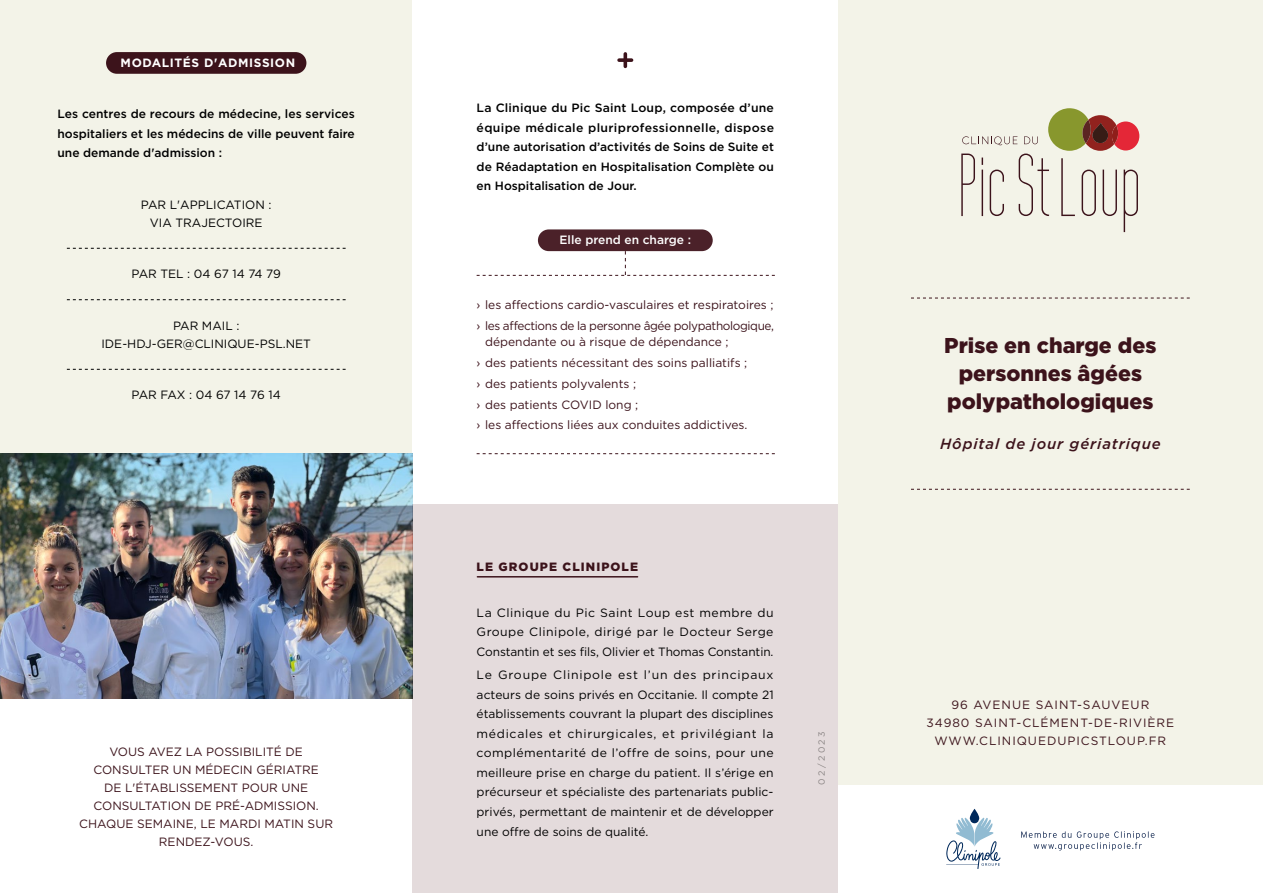
<style>
.page{position:relative;width:1263px;height:893px;background:#fff}
.page>*{position:absolute;margin:0;border:0;box-sizing:border-box;transform-origin:0 0}
.t1{font:900 21.45px/28px "Gotham";color:#3c131b;text-align:center}
.t2{font:italic 500 14.85px "Gotham";letter-spacing:.06em;color:#3c131b}
.t3{font:12px/19.5px "Gotham";color:#000;text-align:center}
.t4{font:12px/18px "Gotham";color:#3c131b;text-align:center}
.t5{font:500 12px/19.5px "Gotham";color:#000;text-align:justify}
.t6{font:12px/20.7px "Gotham";letter-spacing:-.025em;color:#3c131b}
.t7{font:12px/18px "Gotham";letter-spacing:.08em;color:#3c131b;text-align:center}
.t8{font:700 12px "Gotham";letter-spacing:.05em;color:#fff}
.t9{font:500 12px "Gotham";color:#fff}
.t10{font:900 12px "Gotham";letter-spacing:.09em;color:#3c131b}
.t11{font:9px "Gotham";letter-spacing:.27em;color:#9d9d9c}
</style>
<div class="page">
<div style="left:0;top:0;width:412px;height:453px;background:#f3f3e8"></div>
<img style="left:0;top:453px;width:412px;height:245px">
<svg style="left:67px;top:248px;width:279px;height:1px"></svg>
<svg style="left:67px;top:299px;width:279px;height:1px"></svg>
<svg style="left:67px;top:369px;width:279px;height:1px"></svg>
<div style="left:838px;top:0;width:425px;height:785px;background:#f3f3e8"></div>
<svg style="left:911px;top:489px;width:279px;height:1px"></svg>
<svg style="left:911px;top:298px;width:279px;height:1px"></svg>
<svg style="left:961px;top:108px;width:178px;height:124px"></svg>
<div style="left:106px;top:52px;width:200px;height:22px;background:#3c131b;border-radius:11px"></div>
<svg style="left:1021px;top:831px;width:133px;height:20px"></svg>
<svg style="left:970px;top:809px;width:9px;height:14px"></svg>
<svg style="left:946px;top:818px;width:55px;height:51px"></svg>
<svg style="left:623px;top:54px;width:4px;height:12px"></svg>
<svg style="left:619px;top:58px;width:13px;height:4px"></svg>
<div style="left:412px;top:504px;width:426px;height:389px;background:#e4dbdc"></div>
<hr style="left:477px;top:576px;width:161px;height:1px;background:#3c131b">
<div style="left:538px;top:229px;width:175px;height:22px;background:#4b2129;border-radius:11px"></div>
<svg style="left:477px;top:453px;width:298px;height:1px"></svg>
<svg style="left:477px;top:251px;width:298px;height:25px"></svg>
<p class="t8" style="left:121px;top:55px;width:176px">MODALITÉS D'ADMISSION</p>
<p class="t5" style="left:57px;top:104px;width:299px">Les centres de recours de médecine, les services hospitaliers et les médecins de ville peuvent faire une demande d'admission :</p>
<p class="t3" style="left:141px;top:195px;width:132px;line-height:18px">PAR L'APPLICATION :<br>VIA TRAJECTOIRE</p>
<p class="t3" style="left:132px;top:264px;width:151px">PAR TEL : 04 67 14 74 79</p>
<p class="t3" style="left:101px;top:316px;width:211px;line-height:18px">PAR MAIL :<br>IDE-HDJ-GER@CLINIQUE-PSL.NET</p>
<p class="t3" style="left:132px;top:385px;width:151px">PAR FAX : 04 67 14 76 14</p>
<p class="t4" style="left:79px;top:742px;width:255px">VOUS AVEZ LA POSSIBILITÉ DE<br>CONSULTER UN MÉDECIN GÉRIATRE<br>DE L'ÉTABLISSEMENT POUR UNE<br>CONSULTATION DE PRÉ-ADMISSION.<br>CHAQUE SEMAINE, LE MARDI MATIN SUR<br>RENDEZ-VOUS.</p>
<p class="t5" style="left:477px;top:98px;width:299px">La Clinique du Pic Saint Loup, composée d’une équipe médicale pluriprofessionnelle, dispose d’une autorisation d’activités de Soins de Suite et de Réadaptation en Hospitalisation Complète ou en Hospitalisation de Jour.</p>
<p class="t9" style="left:560px;top:232px;width:133px">Elle prend en charge :</p>
<p class="t6" style="left:477px;top:294px;width:299px">› les affections cardio-vasculaires et respiratoires ; › les affections de la personne âgée polypathologique,</p>
<p class="t4" style="left:477px;top:332px;width:272px;line-height:20.7px;text-align:left;text-indent:9px">dépendante ou à risque de dépendance ;<br>› des patients nécessitant des soins palliatifs ; › des patients polyvalents ;<br>› des patients COVID long ;<br>› les affections liées aux conduites addictives.</p>
<p class="t10" style="left:477px;top:558px;width:163px">LE GROUPE CLINIPOLE</p>
<p class="t3" style="left:477px;top:602px;width:299px;text-align:justify">La Clinique du Pic Saint Loup est membre du Groupe Clinipole, dirigé par le Docteur Serge Constantin et ses fils, Olivier et Thomas Constantin.</p>
<p class="t3" style="left:477px;top:665px;width:299px;text-align:justify">Le Groupe Clinipole est l’un des principaux acteurs de soins privés en Occitanie. Il compte 21 établissements couvrant la plupart des disciplines médicales et chirurgicales, et privilégiant la complémentarité de l’offre de soins, pour une meilleure prise en charge du patient. Il s’érige en précurseur et spécialiste des partenariats public&shy;privés, permettant de maintenir et de développer une offre de soins de qualité.</p>
<p class="t11" style="left:816px;top:785px;width:55px;rotate:-90deg">02/2023</p>
<h1 class="t1" style="left:944px;top:331px;width:214px">Prise en charge des personnes âgées polypathologiques</h1>
<p class="t2" style="left:940px;top:434px;width:222px">Hôpital de jour gériatrique</p>
<p class="t7" style="left:926px;top:696px;width:249px">96 AVENUE SAINT-SAUVEUR<br>34980 SAINT-CLÉMENT-DE-RIVIÈRE<br>WWW.CLINIQUEDUPICSTLOUP.FR</p>
</div>
